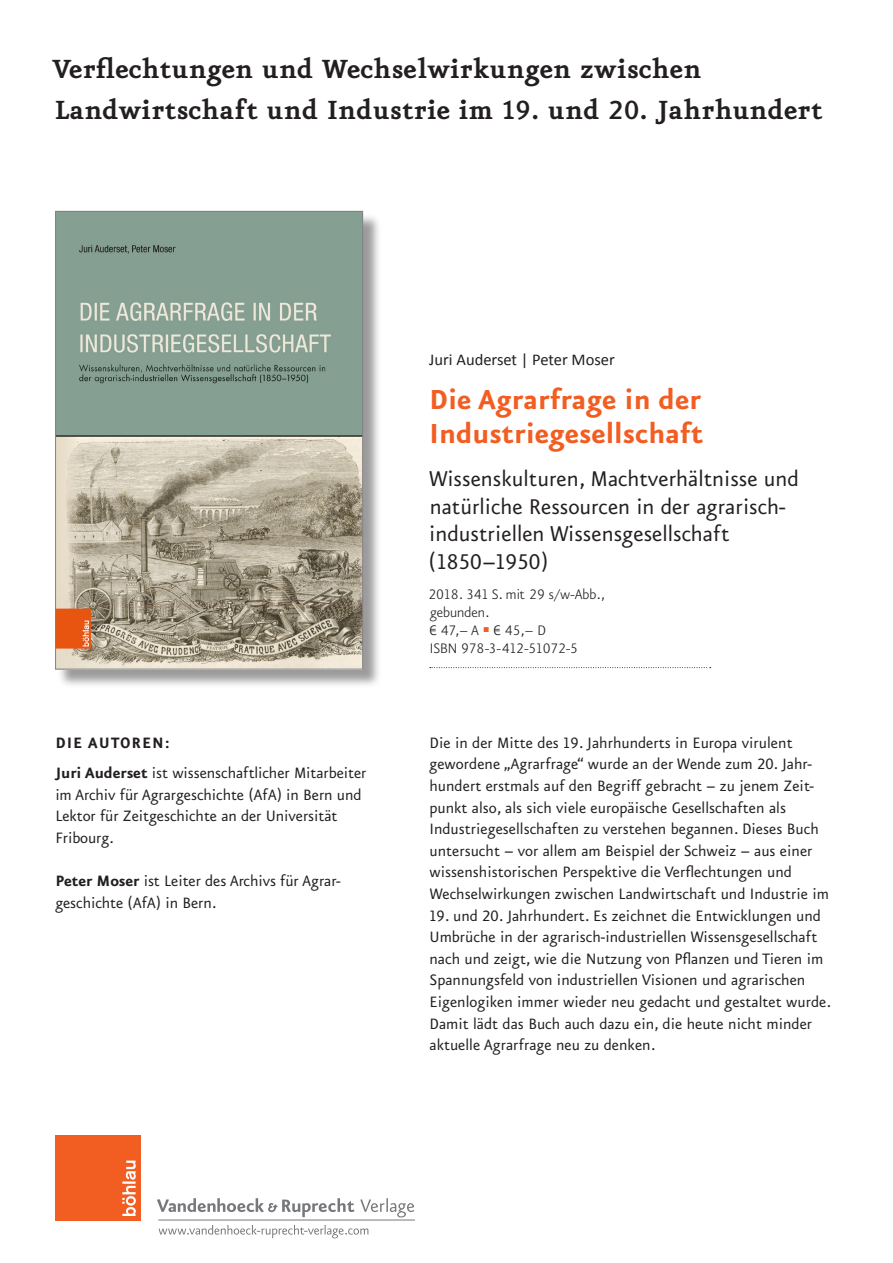
<style>
.page{position:relative;width:893px;height:1263px;background:#fff}
.page>*{position:absolute;margin:0;border:0;box-sizing:border-box;transform-origin:0 0}
.Hg_Autor{font:700 33px/34.5px "VR Eureka Sans";color:#f25d21}
.Hg_Autor-2{font:700 31.5px "VR Eureka";color:#231f20}
.Hg_Autor-3{font:25.5px/27.8px "VR Eureka Sans";color:#231f20}
.Hg_Autor-4{font:18px/21.6px "VR Eureka Sans";color:#231f20}
.DF_HG_Autoren_Übersc{font:700 18px "VR Eureka Sans";letter-spacing:.06em;color:#231f20}
.t1{font:300 16.5px/18px "VR Eureka Sans";color:#231f20}
.Hg_Autor-5{font:16.5px "Calibri";color:#231f20}
.s1{font-weight:700}
</style>
<div class="page">
<svg style="left:430px;top:667px;width:281px;height:1px"></svg>
<div style="left:58px;top:213px;width:324px;height:475px;background:#231f20;opacity:.45"></div>
<img style="left:57px;top:213px;width:304px;height:454px">
<div style="left:55px;top:211px;width:308px;height:458px;border:1px solid #808285"></div>
<svg style="left:157px;top:1198px;width:257px;height:19px"></svg>
<hr style="left:158px;top:1219px;width:257px;height:1px;background:#76787b">
<svg style="left:159px;top:1225px;width:209px;height:13px"></svg>
<div style="left:55px;top:1135px;width:85px;height:85px;background:#f25d21"></div>
<svg style="left:122px;top:1160px;width:14px;height:56px"></svg>
<p class="Hg_Autor-2" style="left:52px;top:53px;width:651px">Verflechtungen und Wechselwirkungen zwischen</p>
<p class="Hg_Autor-2" style="left:54px;top:94px;width:770px">Landwirtschaft und Industrie im 19. und 20. Jahrhundert</p>
<p class="DF_HG_Autoren_Übersc" style="left:55px;top:734px;width:116px">DIE AUTOREN:</p>
<p class="Hg_Autor-4" style="left:55px;top:762px;width:313px"><span class="s1">Juri Auderset</span> ist wissenschaftlicher Mitarbeiter im Archiv für Agrargeschichte (AfA) in Bern und Lektor für Zeitgeschichte an der Universität Fribourg.</p>
<p class="Hg_Autor-4" style="left:55px;top:870px;width:287px"><span class="s1">Peter Moser</span> ist Leiter des Archivs für Agrar&shy;geschichte (AfA) in Bern.</p>
<p class="Hg_Autor-5" style="left:429px;top:349px;width:187px">Juri Auderset | Peter Moser</p>
<p class="Hg_Autor" style="left:429px;top:383px;width:276px">Die Agrarfrage in der<br>Industriegesellschaft</p>
<p class="Hg_Autor-3" style="left:429px;top:465px;width:372px">Wissenskulturen, Machtverhältnisse und natürliche Ressourcen in der agrarisch&shy;industriellen Wissensgesellschaft</p>
<p class="Hg_Autor-3" style="left:429px;top:549px;width:121px">(1850–1950)</p>
<p class="t1" style="left:428px;top:586px;width:178px">2018. 341 S. mit 29 s/w-Abb.,</p>
<p class="t1" style="left:429px;top:604px;width:118px">gebunden.<br>€ 47,– A <sup>■</sup> € 45,– D</p>
<p class="t1" style="left:430px;top:640px;width:150px">ISBN 978-3-412-51072-5</p>
<p class="Hg_Autor-4" style="left:429px;top:732px;width:365px">Die in der Mitte des 19. Jahrhunderts in Europa virulent</p>
<p class="Hg_Autor-4" style="left:429px;top:754px;width:384px">gewordene „Agrarfrage“ wurde an der Wende zum 20. Jahr-</p>
<p class="Hg_Autor-4" style="left:429px;top:775px;width:401px">hundert erstmals auf den Begriff gebracht – zu jenem Zeit&shy;punkt also, als sich viele europäische Gesellschaften als Industriegesellschaften zu verstehen begannen. Dieses Buch untersucht – vor allem am Beispiel der Schweiz – aus einer wissenshistorischen Perspektive die Verflechtungen und Wechselwirkungen zwischen Landwirtschaft und Industrie im</p>
<p class="Hg_Autor-4" style="left:429px;top:905px;width:403px">19. und 20. Jahrhundert. Es zeichnet die Entwicklungen und Umbrüche in der agrarisch-industriellen Wissensgesellschaft nach und zeigt, wie die Nutzung von Pflanzen und Tieren im Spannungsfeld von industriellen Visionen und agrarischen Eigenlogiken immer wieder neu gedacht und gestaltet wurde.<br>Damit lädt das Buch auch dazu ein, die heute nicht minder aktuelle Agrarfrage neu zu denken.</p>
</div>
